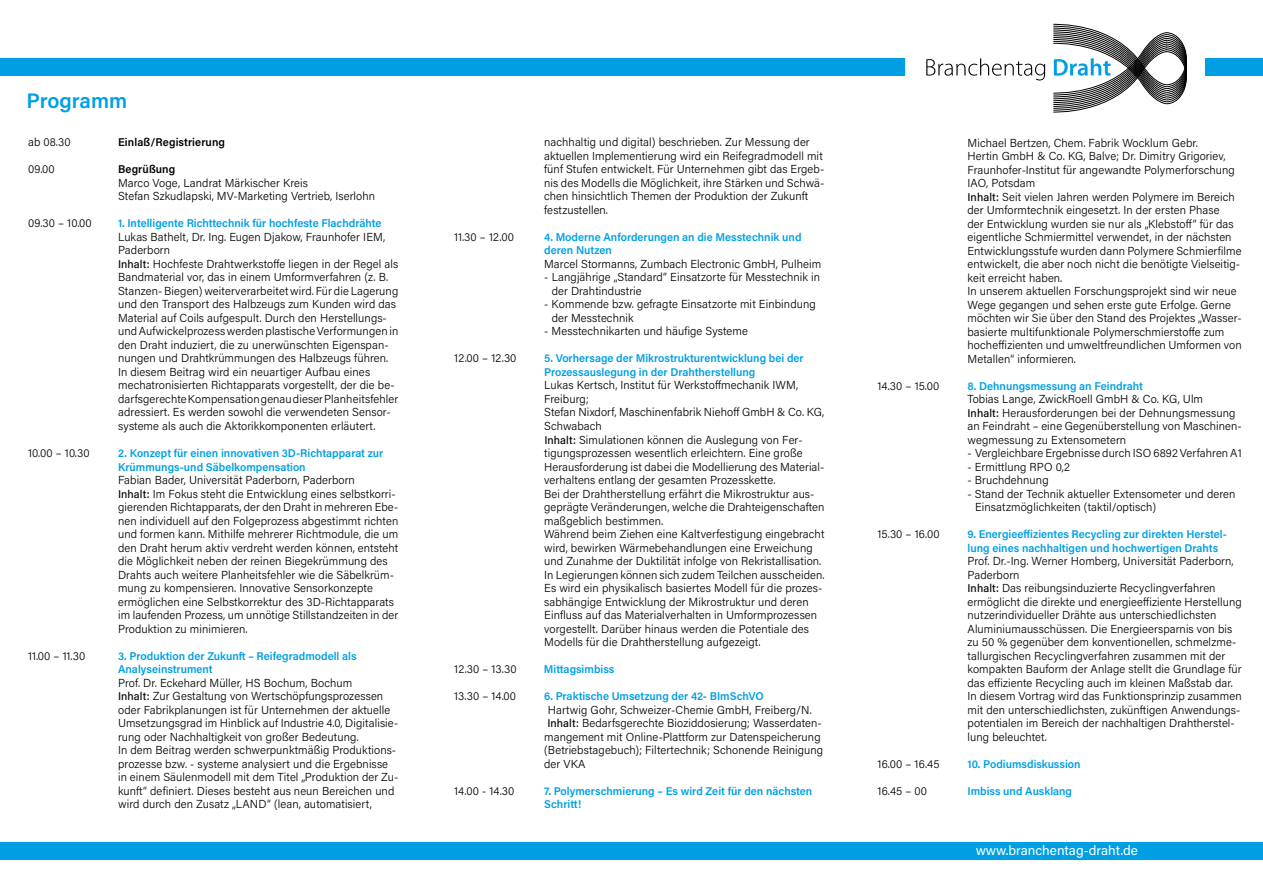
<style>
.page{position:relative;width:1263px;height:893px;background:#fff}
.page>*{position:absolute;margin:0;border:0;box-sizing:border-box;transform-origin:0 0}
.t1{font:600 21px "Acumin Pro";color:#009fe3}
.t2{font:13.5px "Acumin Pro";color:#fff}
.t3{font:300 11.25px/13.5px "Acumin Pro";letter-spacing:.01em;color:#000}
.t4{font:600 11.25px/13.5px "Acumin Pro";color:#009fe3}
.t5{font:600 11.25px "Acumin Pro";letter-spacing:.01em;color:#000}
.s1{font-weight:500}
</style>
<div class="page">
<div style="left:0;top:842px;width:1263px;height:18px;background:#009fe3"></div>
<div style="left:0;top:58px;width:1263px;height:18px;background:#009fe3"></div>
<div style="left:905px;top:20px;width:300px;height:96px;background:#fff"></div>
<svg style="left:926px;top:58px;width:119px;height:22px"></svg>
<svg style="left:1053px;top:22px;width:134px;height:93px"></svg>
<h1 class="t1" style="left:27px;top:86px;width:102px">Programm</h1>
<p class="t3" style="left:28px;top:135px;width:44px">ab 08.30</p>
<p class="t5" style="left:118px;top:135px;width:109px">Einlaß/Registrierung</p>
<p class="t3" style="left:28px;top:162px;width:28px">09.00</p>
<p class="t5" style="left:118px;top:162px;width:59px">Begrüßung</p>
<p class="t3" style="left:118px;top:176px;width:259px">Marco Voge, Landrat Märkischer Kreis<br>Stefan Szkudlapski, MV-Marketing Vertrieb, Iserlohn</p>
<p class="t3" style="left:28px;top:216px;width:65px">09.30 – 10.00</p>
<p class="t4" style="left:118px;top:216px;width:265px">1. Intelligente Richttechnik für hochfeste Flachdrähte</p>
<p class="t3" style="left:118px;top:230px;width:282px">Lukas Bathelt, Dr. Ing. Eugen Djakow, Fraunhofer IEM, Paderborn<br><span class="s1">Inhalt:</span> Hochfeste Drahtwerkstoffe liegen in der Regel als Bandmaterial vor, das in einem Umformverfahren (z. B.<br>Stanzen- Biegen) weiterverarbeitet wird. Für die Lagerung und den Transport des Halbzeugs zum Kunden wird das Material auf Coils aufgespult. Durch den Herstellungs&shy;und Aufwickelprozess werden plastische Verformungen in den Draht induziert, die zu unerwünschten Eigenspan&shy;nungen und Drahtkrümmungen des Halbzeugs führen.<br>In diesem Beitrag wird ein neuartiger Aufbau eines mechatronisierten Richtapparats vorgestellt, der die be&shy;darfsgerechte Kompensation genau dieser Planheitsfehler adressiert. Es werden sowohl die verwendeten Sensor&shy;systeme als auch die Aktorikkomponenten erläutert.</p>
<p class="t3" style="left:28px;top:446px;width:63px">10.00 – 10.30</p>
<p class="t4" style="left:118px;top:446px;width:267px">2. Konzept für einen innovativen 3D-Richtapparat zur<br>Krümmungs-und Säbelkompensation</p>
<p class="t3" style="left:118px;top:473px;width:282px">Fabian Bader, Universität Paderborn, Paderborn<br><span class="s1">Inhalt:</span> Im Fokus steht die Entwicklung eines selbstkorri&shy;gierenden Richtapparats, der den Draht in mehreren Ebe&shy;nen individuell auf den Folgeprozess abgestimmt richten und formen kann. Mithilfe mehrerer Richtmodule, die um den Draht herum aktiv verdreht werden können, entsteht die Möglichkeit neben der reinen Biegekrümmung des Drahts auch weitere Planheitsfehler wie die Säbelkrüm&shy;mung zu kompensieren. Innovative Sensorkonzepte ermöglichen eine Selbstkorrektur des 3D-Richtapparats im laufenden Prozess, um unnötige Stillstandzeiten in der Produktion zu minimieren.</p>
<p class="t3" style="left:28px;top:648px;width:59px">11.00 – 11.30</p>
<p class="t4" style="left:118px;top:648px;width:240px">3. Produktion der Zukunft – Reifegradmodell als<br>Analyseinstrument</p>
<p class="t3" style="left:118px;top:675px;width:282px">Prof. Dr. Eckehard Müller, HS Bochum, Bochum<br><span class="s1">Inhalt:</span> Zur Gestaltung von Wertschöpfungsprozessen oder Fabrikplanungen ist für Unternehmen der aktuelle Umsetzungsgrad im Hinblick auf Industrie 4.0, Digitalisie&shy;rung oder Nachhaltigkeit von großer Bedeutung.<br>In dem Beitrag werden schwerpunktmäßig Produktions&shy;prozesse bzw. - systeme analysiert und die Ergebnisse in einem Säulenmodell mit dem Titel „Produktion der Zu&shy;kunft“ definiert. Dieses besteht aus neun Bereichen und wird durch den Zusatz „LAND“ (lean, automatisiert,</p>
<p class="t3" style="left:544px;top:135px;width:282px">nachhaltig und digital) beschrieben. Zur Messung der aktuellen Implementierung wird ein Reifegradmodell mit fünf Stufen entwickelt. Für Unternehmen gibt das Ergeb&shy;nis des Modells die Möglichkeit, ihre Stärken und Schwä&shy;chen hinsichtlich Themen der Produktion der Zukunft festzustellen.</p>
<p class="t3" style="left:454px;top:230px;width:61px">11.30 – 12.00</p>
<p class="t4" style="left:544px;top:230px;width:259px">4. Moderne Anforderungen an die Messtechnik und deren Nutzen</p>
<p class="t3" style="left:544px;top:257px;width:279px">Marcel Stormanns, Zumbach Electronic GmbH, Pulheim</p>
<p class="t3" style="left:552px;top:270px;width:270px;text-indent:-7px">- Langjährige „Standard“ Einsatzorte für Messtechnik in der Drahtindustrie</p>
<p class="t3" style="left:552px;top:297px;width:266px;text-indent:-7px">- Kommende bzw. gefragte Einsatzorte mit Einbindung der Messtechnik</p>
<p class="t3" style="left:544px;top:324px;width:205px">- Messtechnikarten und häufige Systeme</p>
<p class="t3" style="left:454px;top:351px;width:64px">12.00 – 12.30</p>
<p class="t4" style="left:544px;top:351px;width:261px">5. Vorhersage der Mikrostrukturentwicklung bei der<br>Prozessauslegung in der Drahtherstellung</p>
<p class="t3" style="left:544px;top:378px;width:282px">Lukas Kertsch, Institut für Werkstoffmechanik IWM, Freiburg;<br>Stefan Nixdorf, Maschinenfabrik Niehoff GmbH &amp; Co. KG, Schwabach<br><span class="s1">Inhalt:</span> Simulationen können die Auslegung von Fer&shy;tigungsprozessen wesentlich erleichtern. Eine große Herausforderung ist dabei die Modellierung des Material&shy;verhaltens entlang der gesamten Prozesskette.<br>Bei der Drahtherstellung erfährt die Mikrostruktur aus&shy;geprägte Veränderungen, welche die Drahteigenschaften maßgeblich bestimmen.<br>Während beim Ziehen eine Kaltverfestigung eingebracht wird, bewirken Wärmebehandlungen eine Erweichung und Zunahme der Duktilität infolge von Rekristallisation.<br>In Legierungen können sich zudem Teilchen ausscheiden.<br>Es wird ein physikalisch basiertes Modell für die prozes&shy;sabhängige Entwicklung der Mikrostruktur und deren Einfluss auf das Materialverhalten in Umformprozessen vorgestellt. Darüber hinaus werden die Potentiale des Modells für die Drahtherstellung aufgezeigt.</p>
<p class="t3" style="left:454px;top:662px;width:64px">12.30 – 13.30</p>
<p class="t4" style="left:544px;top:662px;width:72px">Mittagsimbiss</p>
<p class="t3" style="left:454px;top:689px;width:63px">13.30 – 14.00</p>
<p class="t4" style="left:544px;top:689px;width:221px">6. Praktische Umsetzung der 42- BImSchVO</p>
<p class="t3" style="left:544px;top:702px;width:280px;text-indent:4px">Hartwig Gohr, Schweizer-Chemie GmbH, Freiberg/N.<br><span class="s1">Inhalt:</span> Bedarfsgerechte Bioziddosierung; Wasserdaten&shy;mangement mit Online-Plattform zur Datenspeicherung (Betriebstagebuch); Filtertechnik; Schonende Reinigung der VKA</p>
<p class="t3" style="left:454px;top:783px;width:62px">14.00 - 14.30</p>
<p class="t4" style="left:544px;top:783px;width:270px">7. Polymerschmierung – Es wird Zeit für den nächsten<br>Schritt!</p>
<p class="t3" style="left:967px;top:135px;width:276px">Michael Bertzen, Chem. Fabrik Wocklum Gebr.<br>Hertin GmbH &amp; Co. KG, Balve; Dr. Dimitry Grigoriev, Fraunhofer-Institut für angewandte Polymerforschung IAO, Potsdam<br><span class="s1">Inhalt:</span> Seit vielen Jahren werden Polymere im Bereich der Umformtechnik eingesetzt. In der ersten Phase<br>der Entwicklung wurden sie nur als „Klebstoff“ für das eigentliche Schmiermittel verwendet, in der nächsten Entwicklungsstufe wurden dann Polymere Schmierfilme entwickelt, die aber noch nicht die benötigte Vielseitig&shy;keit erreicht haben.<br>In unserem aktuellen Forschungsprojekt sind wir neue Wege gegangen und sehen erste gute Erfolge. Gerne möchten wir Sie über den Stand des Projektes „Wasser&shy;basierte multifunktionale Polymerschmierstoffe zum hocheffizienten und umweltfreundlichen Umformen von Metallen“ informieren.</p>
<p class="t3" style="left:877px;top:378px;width:63px">14.30 – 15.00</p>
<p class="t4" style="left:967px;top:378px;width:177px">8. Dehnungsmessung an Feindraht</p>
<p class="t3" style="left:967px;top:392px;width:276px">Tobias Lange, ZwickRoell GmbH &amp; Co. KG, Ulm<br><span class="s1">Inhalt:</span> Herausforderungen bei der Dehnungsmessung an Feindraht – eine Gegenüberstellung von Maschinen&shy;wegmessung zu Extensometern</p>
<p class="t3" style="left:967px;top:446px;width:276px">- Vergleichbare Ergebnisse durch ISO 6892 Verfahren A1</p>
<p class="t3" style="left:967px;top:459px;width:104px">- Ermittlung RPO 0,2</p>
<p class="t3" style="left:967px;top:473px;width:83px">- Bruchdehnung</p>
<p class="t3" style="left:975px;top:486px;width:262px;text-indent:-7px">- Stand der Technik aktueller Extensometer und deren<br>Einsatzmöglichkeiten (taktil/optisch)</p>
<p class="t3" style="left:877px;top:527px;width:64px">15.30 – 16.00</p>
<p class="t4" style="left:967px;top:527px;width:261px">9. Energieeffizientes Recycling zur direkten Herstel&shy;lung eines nachhaltigen und hochwertigen Drahts</p>
<p class="t3" style="left:967px;top:554px;width:276px">Prof. Dr.-Ing. Werner Homberg, Universität Paderborn, Paderborn<br><span class="s1">Inhalt:</span> Das reibungsinduzierte Recyclingverfahren ermöglicht die direkte und energieeffiziente Herstellung nutzerindividueller Drähte aus unterschiedlichsten Aluminiumausschüssen. Die Energieersparnis von bis zu 50 % gegenüber dem konventionellen, schmelzme&shy;tallurgischen Recyclingverfahren zusammen mit der kompakten Bauform der Anlage stellt die Grundlage für das effiziente Recycling auch im kleinen Maßstab dar.<br>In diesem Vortrag wird das Funktionsprinzip zusammen mit den unterschiedlichsten, zukünftigen Anwendungs&shy;potentialen im Bereich der nachhaltigen Drahtherstel&shy;lung beleuchtet.</p>
<p class="t3" style="left:877px;top:756px;width:63px">16.00 – 16.45</p>
<p class="t4" style="left:967px;top:756px;width:115px">10. Podiumsdiskussion</p>
<p class="t3" style="left:877px;top:783px;width:51px">16.45 – 00</p>
<p class="t4" style="left:967px;top:783px;width:106px">Imbiss und Ausklang</p>
<p class="t2" style="left:976px;top:841px;width:164px">www.branchentag-draht.de</p>
</div>
